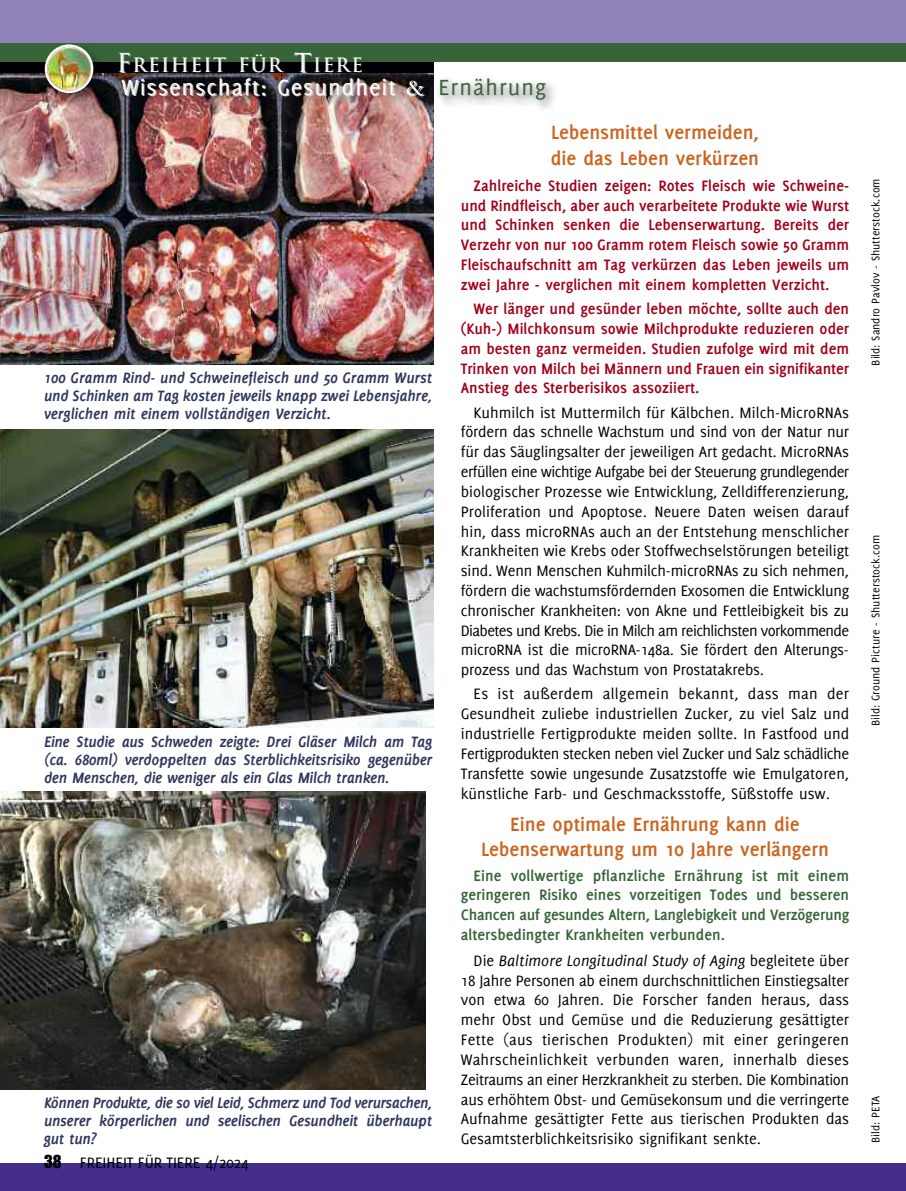
<style>
.page{position:relative;width:906px;height:1191px;background:#fff}
.page>*{position:absolute;margin:0;border:0;box-sizing:border-box;transform-origin:0 0}
.t1{font:24px "Delicious";letter-spacing:.05em;color:#fff}
.t2{font:700 21px/25.5px "Delicious";color:#cb641f}
.t3{font:19.2px "Trajan";letter-spacing:.065em;color:#fff}
.t4{font:16.5px/19.8px "Delicious";color:#000006;text-align:justify}
.t5{font:700 16.5px/19.8px "Delicious";color:#a2001b;text-align:justify}
.t6{font:italic 700 16.5px/18px "Delicious";letter-spacing:-.02em;color:#30365e;text-align:justify}
.t7{font:700 16.5px/19.8px "Delicious";color:#376538;text-align:justify}
.t8{font:12px "Delicious";color:#000006}
.s1{font-size:25.5px}
.s2{color:#ccc}
.s3{font-family:"Garamond"}
.s4{color:#376538}
.s5{font-family:"Impact"}
.s6{font-style:italic}
</style>
<div class="page">
<img style="left:0;top:73px;width:434px;height:291px">
<img style="left:0;top:791px;width:425px;height:298px">
<img style="left:0;top:429px;width:434px;height:298px">
<div style="left:0;top:1163px;width:906px;height:28px;background:#452d8b"></div>
<div style="left:0;top:0;width:906px;height:44px;background:#9081b9"></div>
<div style="left:0;top:43px;width:906px;height:18px;background:#376538"></div>
<img style="left:38px;top:108px;width:73px;height:5px">
<img style="left:32px;top:44px;width:424px;height:64px">
<img style="left:111px;top:65px;width:443px;height:74px">
<p class="t3" style="left:117px;top:54px;width:247px"><span class="s1">F</span>REIHEIT F<span class="s2">ÜR</span> <span class="s1">T</span>IE<span class="s2">R</span>E</p>
<h1 class="t1" style="left:121px;top:78px;width:426px">Wissenschaft: Gesundheit <span class="s3">&amp;</span> <span class="s4">Ernährung</span></h1>
<p class="t6" style="left:44px;top:369px;width:390px">100 Gramm Rind- und Schweinefleisch und 50 Gramm Wurst und Schinken am Tag kosten jeweils knapp zwei Lebensjahre, verglichen mit einem vollständigen Verzicht.</p>
<p class="t6" style="left:44px;top:733px;width:390px">Eine Studie aus Schweden zeigte: Drei Gläser Milch am Tag (ca. 680ml) verdoppelten das Sterblichkeitsrisiko gegenüber den Menschen, die weniger als ein Glas Milch tranken.</p>
<p class="t6" style="left:44px;top:1095px;width:390px">Können Produkte, die so viel Leid, Schmerz und Tod verursachen, unserer körperlichen und seelischen Gesundheit überhaupt gut tun?</p>
<p class="t4" style="left:44px;top:1154px;width:206px"><span class="s5">38</span> FREIHEIT FÜR TIERE 4/2024</p>
<p class="t2" style="left:551px;top:121px;width:210px">Lebensmittel vermeiden, die das Leben verkürzen</p>
<p class="t5" style="left:461px;top:177px;width:390px;text-indent:13px">Zahlreiche Studien zeigen: Rotes Fleisch wie Schweine&shy;und Rindfleisch, aber auch verarbeitete Produkte wie Wurst und Schinken senken die Lebenserwartung. Bereits der Verzehr von nur 100 Gramm rotem Fleisch sowie 50 Gramm Fleischaufschnitt am Tag verkürzen das Leben jeweils um zwei Jahre - verglichen mit einem kompletten Verzicht.</p>
<p class="t5" style="left:461px;top:300px;width:390px;text-indent:13px">Wer länger und gesünder leben möchte, sollte auch den (Kuh-) Milchkonsum sowie Milchprodukte reduzieren oder am besten ganz vermeiden. Studien zufolge wird mit dem Trinken von Milch bei Männern und Frauen ein signifikanter Anstieg des Sterberisikos assoziiert.</p>
<p class="t4" style="left:461px;top:403px;width:390px;text-indent:13px">Kuhmilch ist Muttermilch für Kälbchen. Milch-MicroRNAs fördern das schnelle Wachstum und sind von der Natur nur für das Säuglingsalter der jeweiligen Art gedacht. MicroRNAs erfüllen eine wichtige Aufgabe bei der Steuerung grundlegender biologischer Prozesse wie Entwicklung, Zelldifferenzierung, Proliferation und Apoptose. Neuere Daten weisen darauf hin, dass microRNAs auch an der Entstehung menschlicher Krankheiten wie Krebs oder Stoffwechselstörungen beteiligt sind. Wenn Menschen Kuhmilch-microRNAs zu sich nehmen, fördern die wachstumsfördernden Exosomen die Entwicklung chronischer Krankheiten: von Akne und Fettleibigkeit bis zu Diabetes und Krebs. Die in Milch am reichlichsten vorkommende microRNA ist die microRNA-148a. Sie fördert den Alterungs&shy;prozess und das Wachstum von Prostatakrebs.</p>
<p class="t4" style="left:461px;top:685px;width:390px;text-indent:13px">Es ist außerdem allgemein bekannt, dass man der Gesundheit zuliebe industriellen Zucker, zu viel Salz und industrielle Fertigprodukte meiden sollte. In Fastfood und Fertigprodukten stecken neben viel Zucker und Salz schädliche Transfette sowie ungesunde Zusatzstoffe wie Emulgatoren, künstliche Farb- und Geschmacksstoffe, Süßstoffe usw.</p>
<p class="t2" style="left:481px;top:812px;width:349px;text-align:center">Eine optimale Ernährung kann die<br>Lebenserwartung um 10 Jahre verlängern</p>
<p class="t7" style="left:461px;top:866px;width:390px;text-indent:13px">Eine vollwertige pflanzliche Ernährung ist mit einem geringeren Risiko eines vorzeitigen Todes und besseren Chancen auf gesundes Altern, Langlebigkeit und Verzögerung altersbedingter Krankheiten verbunden.</p>
<p class="t4" style="left:461px;top:952px;width:390px;text-indent:13px">Die <span class="s6">Baltimore Longitudinal Study of Aging</span> begleitete über 18 Jahre Personen ab einem durchschnittlichen Einstiegsalter von etwa 60 Jahren. Die Forscher fanden heraus, dass mehr Obst und Gemüse und die Reduzierung gesättigter Fette (aus tierischen Produkten) mit einer geringeren Wahrscheinlichkeit verbunden waren, innerhalb dieses Zeitraums an einer Herzkrankheit zu sterben. Die Kombination aus erhöhtem Obst- und Gemüsekonsum und die verringerte Aufnahme gesättigter Fette aus tierischen Produkten das Gesamtsterblichkeitsrisiko signifikant senkte.</p>
<p class="t8" style="left:871px;top:365px;width:189px;rotate:-90deg">Bild: Sandro Pavlov - Shutterstock.com</p>
<p class="t8" style="left:871px;top:726px;width:192px;rotate:-90deg">Bild: Ground Picture - Shutterstock.com</p>
<p class="t8" style="left:871px;top:1142px;width:49px;rotate:-90deg">Bild: PETA</p>
</div>
